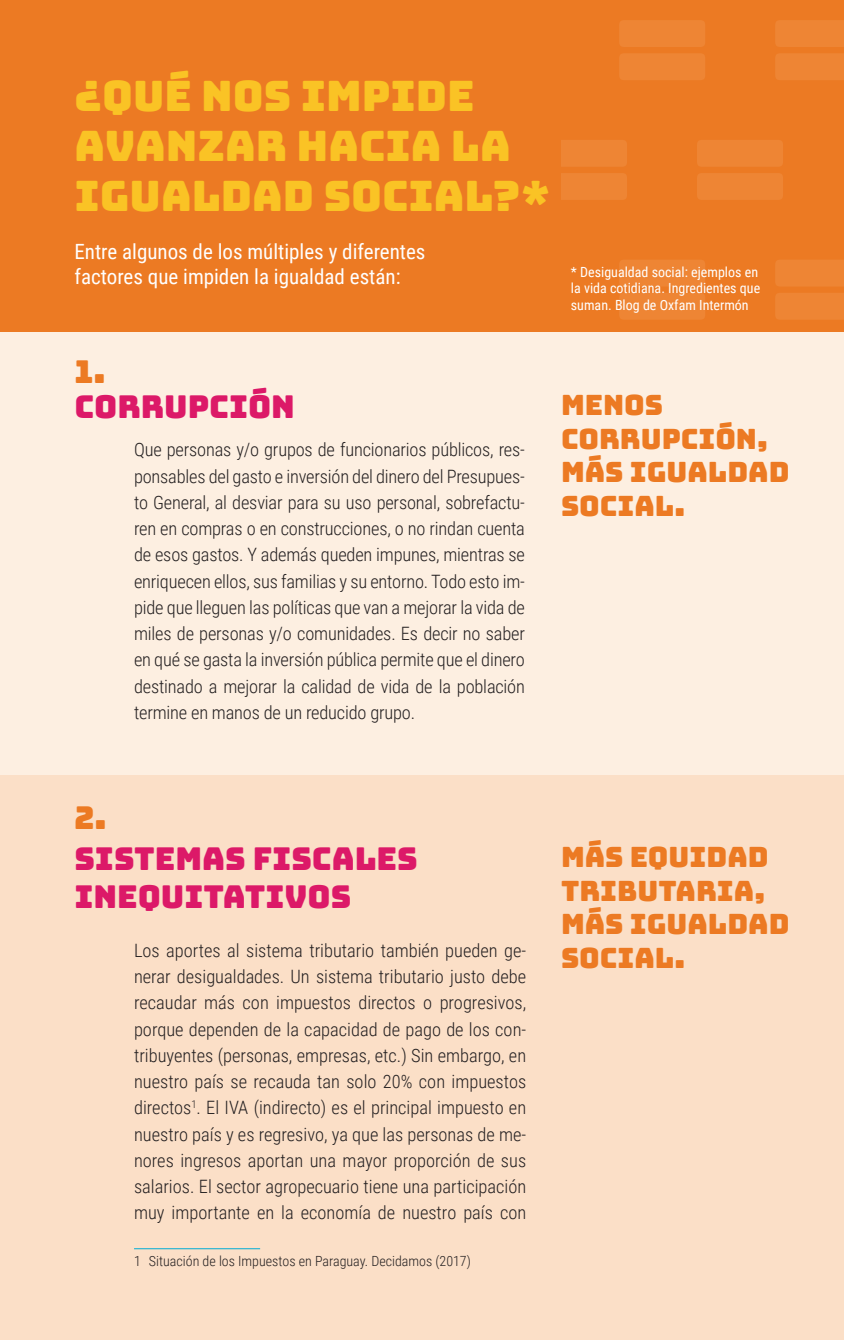
<style>
.page{position:relative;width:844px;height:1340px;background:#fff}
.page>*{position:absolute;margin:0;border:0;box-sizing:border-box;transform-origin:0 0}
.t1{font:42px/50.4px "Bungee";color:#fac325}
.t2{font:31.5px/37.8px "Bungee";color:#dc1968}
.t3{font:31.5px "Bungee";color:#ec7a23}
.t4{font:28px/33.6px "Bungee";color:#ec7a23}
.t5{font:21px/25.2px "Roboto Condensed";color:#fff}
.t6{font:300 18.38px/26.2px "Roboto Condensed";letter-spacing:-.01em;color:#231f20;text-align:justify}
.t7{font:14px/16.8px "Roboto Condensed";color:#fff}
.t8{font:300 14px "Roboto Condensed";color:#231f20}
</style>
<div class="page">
<div style="left:0;top:0;width:843px;height:332px;background:#ec7a23"></div>
<div style="left:619px;top:20px;width:86px;height:27px;background:#ee8534"></div>
<div style="left:619px;top:53px;width:86px;height:27px;background:#ee8534"></div>
<div style="left:775px;top:20px;width:68px;height:27px;background:#ee8534"></div>
<div style="left:775px;top:53px;width:68px;height:27px;background:#ee8534"></div>
<div style="left:561px;top:140px;width:66px;height:27px;background:#ee8534"></div>
<div style="left:561px;top:173px;width:66px;height:27px;background:#ee8534"></div>
<div style="left:697px;top:140px;width:85px;height:27px;background:#ee8534"></div>
<div style="left:697px;top:173px;width:85px;height:27px;background:#ee8534"></div>
<div style="left:619px;top:260px;width:86px;height:26px;background:#ee8534"></div>
<div style="left:619px;top:293px;width:86px;height:27px;background:#ee8534"></div>
<div style="left:775px;top:260px;width:68px;height:26px;background:#ee8534"></div>
<div style="left:775px;top:293px;width:68px;height:27px;background:#ee8534"></div>
<div style="left:0;top:775px;width:843px;height:564px;background:#fbdfc7"></div>
<div style="left:0;top:332px;width:843px;height:443px;background:#fdefe1"></div>
<hr style="left:134px;top:1248px;width:126px;height:1px;background:#00acd5">
<p class="t1" style="left:74px;top:71px;width:477px">¿QUÉ NOS IMPIDE<br>AVANZAR HACIA LA<br>IGUALDAD SOCIAL?*</p>
<p class="t5" style="left:74px;top:238px;width:352px">Entre algunos de los múltiples y diferentes factores que impiden la igualdad están:</p>
<p class="t3" style="left:74px;top:354px;width:33px">1.</p>
<p class="t7" style="left:570px;top:263px;width:191px">* Desigualdad social: ejemplos en la vida cotidiana. Ingredientes que suman. Blog de Oxfam Intermón</p>
<p class="t2" style="left:74px;top:388px;width:222px">CORRUPCIÓN</p>
<p class="t4" style="left:561px;top:388px;width:230px">MENOS<br>CORRUPCIÓN,<br>MÁS IGUALDAD<br>SOCIAL.</p>
<p class="t6" style="left:134px;top:436px;width:392px">Que personas y/o grupos de funcionarios públicos, res&shy;ponsables del gasto e inversión del dinero del Presupues&shy;to General, al desviar para su uso personal, sobrefactu&shy;ren en compras o en construcciones, o no rindan cuenta de esos gastos. Y además queden impunes, mientras se enriquecen ellos, sus familias y su entorno. Todo esto im&shy;pide que lleguen las políticas que van a mejorar la vida de miles de personas y/o comunidades. Es decir no saber en qué se gasta la inversión pública permite que el dinero destinado a mejorar la calidad de vida de la población termine en manos de un reducido grupo.</p>
<p class="t3" style="left:74px;top:799px;width:34px">2.</p>
<p class="t2" style="left:74px;top:840px;width:345px">SISTEMAS FISCALES<br>INEQUITATIVOS</p>
<p class="t6" style="left:134px;top:936px;width:393px">Los aportes al sistema tributario también pueden ge&shy;nerar desigualdades. Un sistema tributario justo debe recaudar más con impuestos directos o progresivos, porque dependen de la capacidad de pago de los con&shy;tribuyentes (personas, empresas, etc.) Sin embargo, en nuestro país se recauda tan solo 20% con impuestos directos<sup>1</sup>. El IVA (indirecto) es el principal impuesto en nuestro país y es regresivo, ya que las personas de me&shy;nores ingresos aportan una mayor proporción de sus salarios. El sector agropecuario tiene una participación muy importante en la economía de nuestro país con</p>
<p class="t8" style="left:134px;top:1250px;width:338px">1 Situación de los Impuestos en Paraguay. Decidamos (2017)</p>
<p class="t4" style="left:561px;top:840px;width:230px">MÁS EQUIDAD<br>TRIBUTARIA,<br>MÁS IGUALDAD<br>SOCIAL.</p>
</div>
